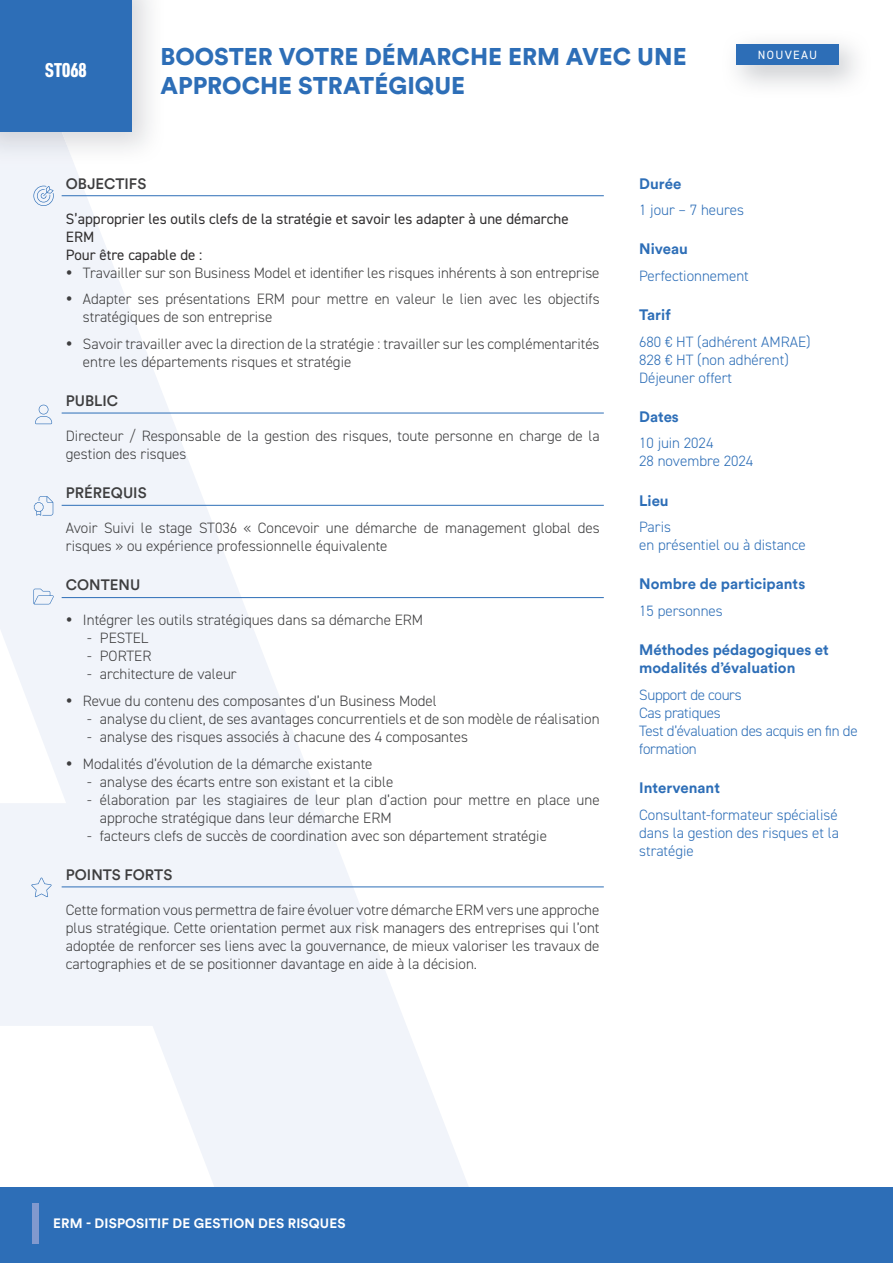
<style>
.page{position:relative;width:893px;height:1263px;background:#fff}
.page>*{position:absolute;margin:0;border:0;box-sizing:border-box;transform-origin:0 0}
.t1{font:900 24px/28.8px "Circular Std";color:#2d6eb7}
.t2{font:900 19.5px "URWDIN Cond";color:#fff}
.t3{font:300 15px/18px "DIN2014";color:#3e3e3f}
.t4{font:300 15px/18px "DIN2014";color:#2d6eb7}
.t5{font:700 15px/18px "Circular Std";color:#2d6eb7}
.t6{font:15px/18px "DIN2014";color:#312f30}
.t7{font:300 15px/18px "DIN2014";letter-spacing:-.02em;color:#2d6eb7}
.t8{font:500 15px "Circular Std";color:#3e3e3f}
.t9{font:700 13.5px "Circular Std";letter-spacing:.01em;color:#fff}
.t10{font:12px "DIN2014";letter-spacing:.11em;color:#fff}
</style>
<div class="page">
<svg style="left:0;top:166px;width:469px;height:1021px"></svg>
<div style="left:0;top:1187px;width:893px;height:76px;background:#2d6eb7"></div>
<div style="left:32px;top:1203px;width:6px;height:41px;background:#8199ce"></div>
<img style="left:0;top:132px;width:75px;height:34px">
<div style="left:0;top:0;width:132px;height:132px;background:#2d6eb7"></div>
<hr style="left:62px;top:195px;width:542px;height:1px;background:#2d6eb7">
<hr style="left:62px;top:413px;width:542px;height:1px;background:#2d6eb7">
<hr style="left:62px;top:505px;width:542px;height:1px;background:#2d6eb7">
<hr style="left:62px;top:597px;width:542px;height:1px;background:#2d6eb7">
<hr style="left:62px;top:887px;width:542px;height:1px;background:#2d6eb7">
<svg style="left:33px;top:186px;width:21px;height:20px"></svg>
<svg style="left:35px;top:405px;width:17px;height:19px"></svg>
<svg style="left:33px;top:589px;width:21px;height:15px"></svg>
<svg style="left:31px;top:878px;width:21px;height:19px"></svg>
<svg style="left:34px;top:496px;width:19px;height:20px"></svg>
<img style="left:736px;top:42px;width:120px;height:44px">
<div style="left:736px;top:45px;width:102px;height:20px;background:#2d6eb7"></div>
<h2 class="t2" style="left:45px;top:56px;width:43px">ST068</h2>
<h1 class="t1" style="left:161px;top:41px;width:528px">BOOSTER VOTRE DÉMARCHE ERM AVEC UNE<br>APPROCHE STRATÉGIQUE</h1>
<p class="t10" style="left:758px;top:47px;width:61px">NOUVEAU</p>
<p class="t8" style="left:66px;top:174px;width:82px">OBJECTIFS</p>
<p class="t6" style="left:66px;top:209px;width:504px">S’approprier les outils clefs de la stratégie et savoir les adapter à une démarche<br>ERM<br>Pour être capable de :</p>
<p class="t3" style="left:66px;top:263px;width:535px">• Travailler sur son Business Model et identifier les risques inhérents à son entreprise</p>
<p class="t3" style="left:83px;top:290px;width:518px;text-indent:-17px">• Adapter ses présentations ERM pour mettre en valeur le lien avec les objectifs stratégiques de son entreprise</p>
<p class="t3" style="left:83px;top:334px;width:518px;text-indent:-17px">• Savoir travailler avec la direction de la stratégie : travailler sur les complémentarités entre les départements risques et stratégie</p>
<p class="t8" style="left:66px;top:391px;width:54px">PUBLIC</p>
<p class="t3" style="left:66px;top:427px;width:535px">Directeur / Responsable de la gestion des risques, toute personne en charge de la gestion des risques</p>
<p class="t8" style="left:66px;top:483px;width:82px">PRÉREQUIS</p>
<p class="t3" style="left:66px;top:519px;width:535px">Avoir Suivi le stage ST036 « Concevoir une démarche de management global des risques » ou expérience professionnelle équivalente</p>
<p class="t8" style="left:66px;top:576px;width:76px">CONTENU</p>
<p class="t3" style="left:66px;top:611px;width:359px">• Intégrer les outils stratégiques dans sa démarche ERM</p>
<p class="t3" style="left:87px;top:629px;width:63px">- PESTEL</p>
<p class="t3" style="left:87px;top:647px;width:66px">- PORTER</p>
<p class="t3" style="left:87px;top:665px;width:151px">- architecture de valeur</p>
<p class="t3" style="left:66px;top:692px;width:372px">• Revue du contenu des composantes d’un Business Model</p>
<p class="t3" style="left:87px;top:710px;width:514px">- analyse du client, de ses avantages concurrentiels et de son modèle de réalisation</p>
<p class="t3" style="left:87px;top:728px;width:382px">- analyse des risques associés à chacune des 4 composantes</p>
<p class="t3" style="left:66px;top:754px;width:308px">• Modalités d’évolution de la démarche existante</p>
<p class="t3" style="left:87px;top:772px;width:308px">- analyse des écarts entre son existant et la cible</p>
<p class="t3" style="left:100px;top:790px;width:501px;text-indent:-13px">- élaboration par les stagiaires de leur plan d’action pour mettre en place une approche stratégique dans leur démarche ERM</p>
<p class="t3" style="left:87px;top:826px;width:461px">- facteurs clefs de succès de coordination avec son département stratégie</p>
<p class="t8" style="left:66px;top:865px;width:108px">POINTS FORTS</p>
<p class="t3" style="left:66px;top:901px;width:535px;text-align:justify">Cette formation vous permettra de faire évoluer votre démarche ERM vers une approche plus stratégique. Cette orientation permet aux risk managers des entreprises qui l’ont adoptée de renforcer ses liens avec la gouvernance, de mieux valoriser les travaux de cartographies et de se positionner davantage en aide à la décision.</p>
<p class="t5" style="left:639px;top:174px;width:44px">Durée</p>
<p class="t4" style="left:639px;top:201px;width:106px">1 jour – 7 heures</p>
<p class="t5" style="left:639px;top:240px;width:50px">Niveau</p>
<p class="t4" style="left:639px;top:267px;width:111px">Perfectionnement</p>
<p class="t5" style="left:639px;top:306px;width:33px">Tarif</p>
<p class="t4" style="left:639px;top:333px;width:173px">680 € HT (adhérent AMRAE)<br>828 € HT (non adhérent)<br>Déjeuner offert</p>
<p class="t5" style="left:639px;top:407px;width:41px">Dates</p>
<p class="t4" style="left:639px;top:434px;width:116px">10 juin 2024<br>28 novembre 2024</p>
<p class="t5" style="left:639px;top:491px;width:31px">Lieu</p>
<p class="t4" style="left:639px;top:518px;width:168px">Paris<br>en présentiel ou à distance</p>
<p class="t5" style="left:639px;top:575px;width:168px">Nombre de participants</p>
<p class="t4" style="left:639px;top:602px;width:85px">15 personnes</p>
<p class="t5" style="left:639px;top:641px;width:191px">Méthodes pédagogiques et modalités d’évaluation</p>
<p class="t7" style="left:639px;top:686px;width:220px">Support de cours<br>Cas pratiques<br>Test d’évaluation des acquis en fin de formation</p>
<p class="t5" style="left:639px;top:778px;width:82px">Intervenant</p>
<p class="t4" style="left:639px;top:805px;width:201px;text-align:justify">Consultant-formateur spécialisé dans la gestion des risques et la stratégie</p>
<p class="t9" style="left:53px;top:1215px;width:294px">ERM - DISPOSITIF DE GESTION DES RISQUES</p>
</div>
